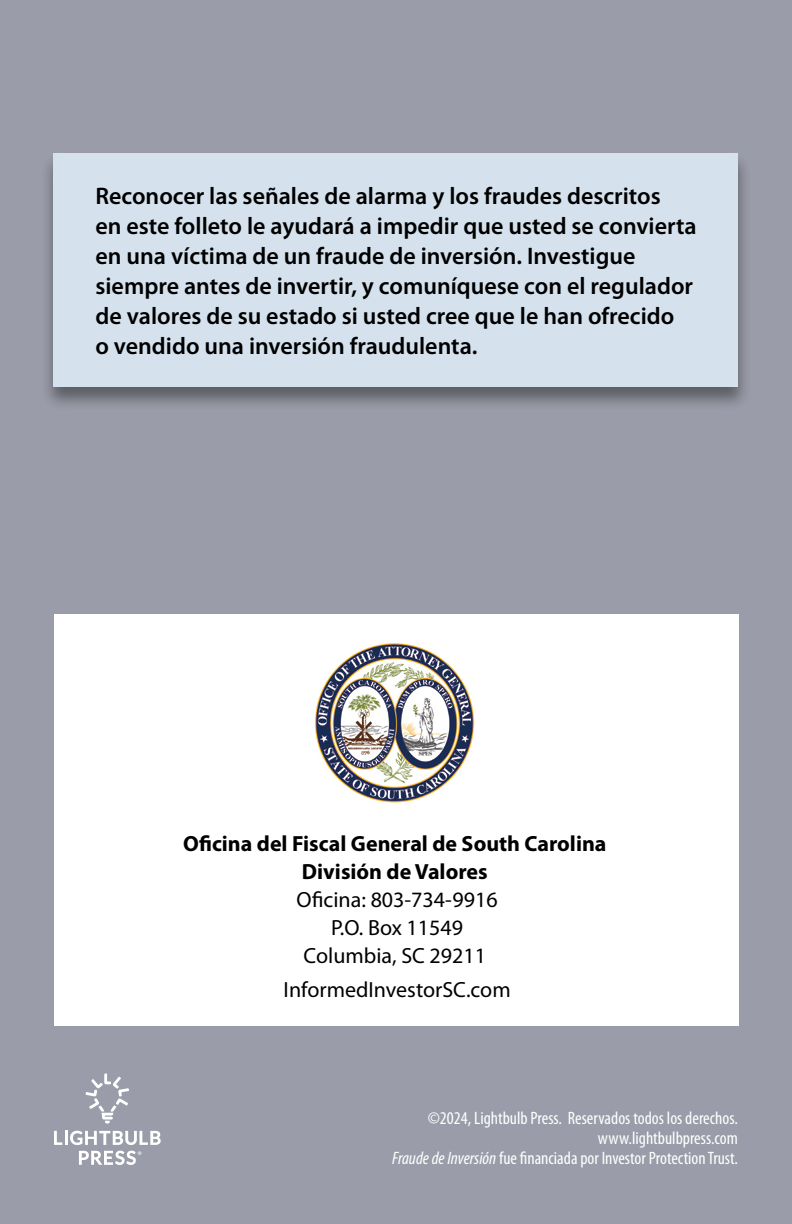
<style>
.page{position:relative;width:792px;height:1224px;background:#9a9da9}
.page>*{position:absolute;margin:0;border:0;box-sizing:border-box;transform-origin:0 0}
.t1{font:600 24px/30px "Myriad Pro";color:#000}
.t2{font:22px/28px "Myriad Pro";color:#000;text-align:center}
.t3{font:700 22px/28px "Myriad Pro";color:#000;text-align:center}
.t4{font:condensed 18px/20px "Myriad Pro";color:#fff;text-align:right}
.s1{font-style:italic}
</style>
<div class="page">
<div style="left:54px;top:614px;width:684px;height:411px;background:#fff"></div>
<svg style="left:54px;top:1131px;width:8px;height:14px"></svg>
<hr style="left:65px;top:1131px;width:3px;height:14px;background:#fff">
<svg style="left:70px;top:1131px;width:91px;height:14px"></svg>
<svg style="left:86px;top:1074px;width:43px;height:50px"></svg>
<svg style="left:79px;top:1151px;width:62px;height:14px"></svg>
<div style="left:41px;top:151px;width:711px;height:260px;background:#000;opacity:.4"></div>
<div style="left:54px;top:153px;width:684px;height:233px;background:#d5e2ed"></div>
<img style="left:314px;top:643px;width:161px;height:160px">
<p class="t1" style="left:95px;top:181px;width:603px">Reconocer las señales de alarma y los fraudes descritos<br>en este folleto le ayudará a impedir que usted se convierta en una víctima de un fraude de inversión. Investigue siempre antes de invertir, y comuníquese con el regulador de valores de su estado si usted cree que le han ofrecido<br>o vendido una inversión fraudulenta.</p>
<p class="t3" style="left:183px;top:830px;width:425px">Oficina del Fiscal General de South Carolina<br>División de Valores</p>
<p class="t2" style="left:297px;top:886px;width:203px">Oficina: 803-734-9916<br>P.O. Box 11549<br>Columbia, SC 29211</p>
<p class="t2" style="left:284px;top:976px;width:229px">InformedInvestorSC.com</p>
<p class="t4" style="left:392px;top:1107px;width:347px">©2024, Lightbulb Press. Reservados todos los derechos. www.lightbulbpress.com<br><span class="s1">Fraude de Inversión</span> fue financiada por Investor Protection Trust.</p>
</div>
